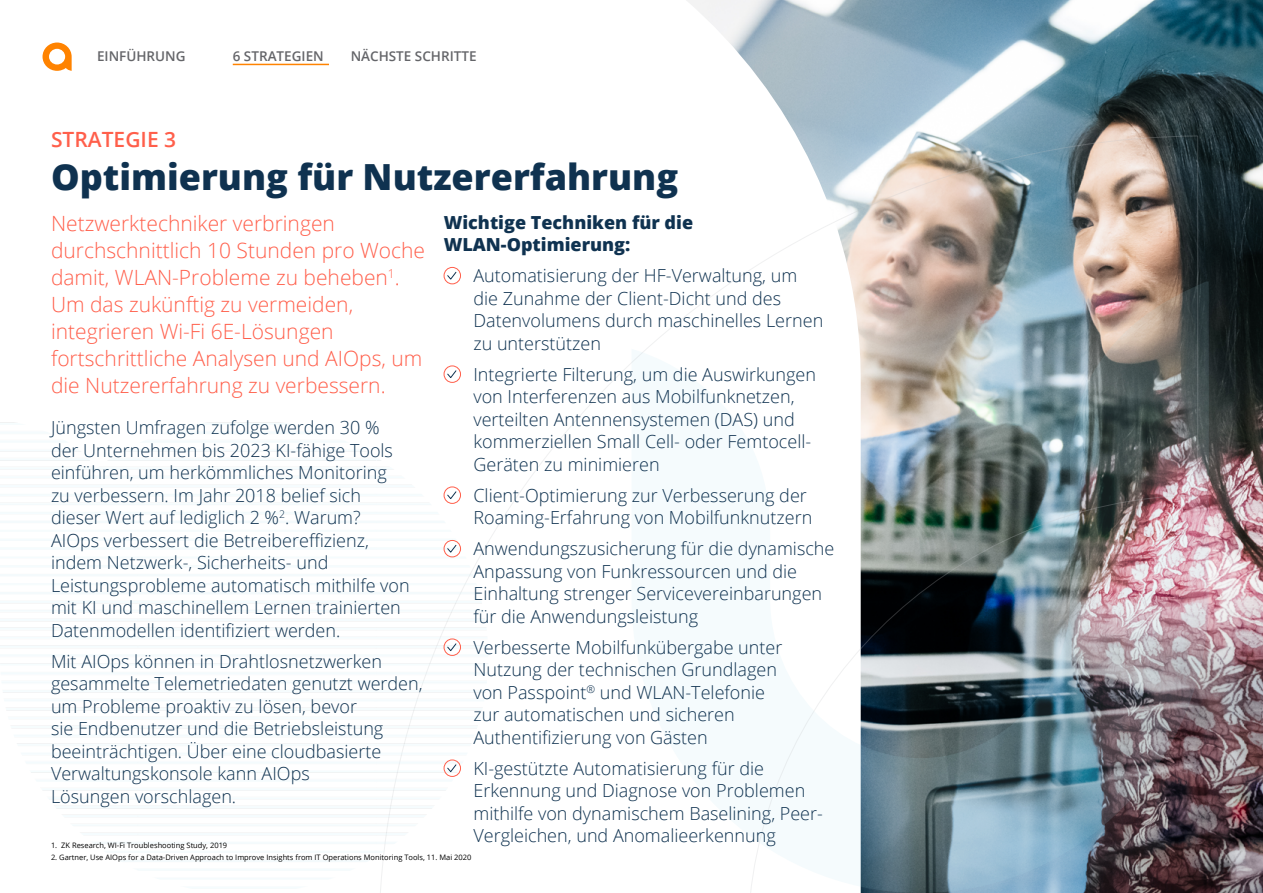
<style>
.page{position:relative;width:1263px;height:893px;background:#fff}
.page>*{position:absolute;margin:0;border:0;box-sizing:border-box;transform-origin:0 0}
.t1{font:800 36px "Open Sans";color:#0f3250}
.t2{font:300 21px/27px "Open Sans";color:#ff5f4b}
.t3{font:600 21px "Open Sans";color:#ff5f4b}
.t4{font:300 18px/22.5px "Open Sans";color:#0f3250}
.t5{font:800 18px/22.5px "Open Sans";color:#0f3250}
.t6{font:600 13.5px "Open Sans";color:#646569}
.t7{font:7.5px "Open Sans";color:#000}
</style>
<div class="page">
<img style="left:687px;top:0;width:576px;height:893px">
<img style="left:443px;top:135px;width:755px;height:758px">
<img style="left:0;top:420px;width:488px;height:473px">
<div style="left:444px;top:267px;width:17px;height:17px;border:1px solid #ff5f4b;border-radius:50%"></div>
<svg style="left:447px;top:271px;width:10px;height:9px"></svg>
<div style="left:444px;top:366px;width:17px;height:17px;border:1px solid #ff5f4b;border-radius:50%"></div>
<svg style="left:447px;top:370px;width:10px;height:9px"></svg>
<div style="left:444px;top:487px;width:17px;height:17px;border:1px solid #ff5f4b;border-radius:50%"></div>
<svg style="left:447px;top:491px;width:10px;height:9px"></svg>
<div style="left:444px;top:540px;width:17px;height:17px;border:1px solid #ff5f4b;border-radius:50%"></div>
<svg style="left:447px;top:544px;width:10px;height:9px"></svg>
<div style="left:444px;top:639px;width:17px;height:17px;border:1px solid #ff5f4b;border-radius:50%"></div>
<svg style="left:447px;top:643px;width:10px;height:9px"></svg>
<div style="left:444px;top:760px;width:17px;height:17px;border:1px solid #ff5f4b;border-radius:50%"></div>
<svg style="left:447px;top:764px;width:10px;height:9px"></svg>
<svg style="left:43px;top:43px;width:29px;height:28px"></svg>
<hr style="left:233px;top:64px;width:96px;height:1px;background:#ff8300">
<p class="t6" style="left:97px;top:47px;width:90px">EINFÜHRUNG</p>
<p class="t6" style="left:233px;top:47px;width:93px">6 STRATEGIEN</p>
<p class="t6" style="left:351px;top:47px;width:127px">NÄCHSTE SCHRITTE</p>
<p class="t3" style="left:51px;top:125px;width:127px">STRATEGIE 3</p>
<h1 class="t1" style="left:51px;top:150px;width:629px">Optimierung für Nutzererfahrung</h1>
<p class="t2" style="left:51px;top:209px;width:376px">Netzwerktechniker verbringen durchschnittlich 10 Stunden pro Woche damit, WLAN-Probleme zu beheben<sup>1</sup>.<br>Um das zukünftig zu vermeiden, integrieren Wi-Fi 6E-Lösungen fortschrittliche Analysen und AIOps, um die Nutzererfahrung zu verbessern.</p>
<p class="t4" style="left:51px;top:416px;width:360px">Jüngsten Umfragen zufolge werden 30 % der Unternehmen bis 2023 KI-fähige Tools einführen, um herkömmliches Monitoring zu verbessern. Im Jahr 2018 belief sich dieser Wert auf lediglich 2 %<sup>2</sup>. Warum?<br>AIOps verbessert die Betreibereffizienz, indem Netzwerk-, Sicherheits- und Leistungsprobleme automatisch mithilfe von mit KI und maschinellem Lernen trainierten Datenmodellen identifiziert werden.</p>
<p class="t4" style="left:51px;top:650px;width:373px">Mit AIOps können in Drahtlosnetzwerken gesammelte Telemetriedaten genutzt werden, um Probleme proaktiv zu lösen, bevor<br>sie Endbenutzer und die Betriebsleistung beeinträchtigen. Über eine cloudbasierte Verwaltungskonsole kann AIOps<br>Lösungen vorschlagen.</p>
<p class="t5" style="left:444px;top:210px;width:251px">Wichtige Techniken für die<br>WLAN-Optimierung:</p>
<p class="t4" style="left:473px;top:264px;width:351px">Automatisierung der HF-Verwaltung, um die Zunahme der Client-Dicht und des Datenvolumens durch maschinelles Lernen zu unterstützen</p>
<p class="t4" style="left:473px;top:362px;width:344px">Integrierte Filterung, um die Auswirkungen von Interferenzen aus Mobilfunknetzen, verteilten Antennensystemen (DAS) und kommerziellen Small Cell- oder Femtocell-Geräten zu minimieren</p>
<p class="t4" style="left:473px;top:483px;width:340px">Client-Optimierung zur Verbesserung der<br>Roaming-Erfahrung von Mobilfunknutzern</p>
<p class="t4" style="left:473px;top:537px;width:363px">Anwendungszusicherung für die dynamische Anpassung von Funkressourcen und die Einhaltung strenger Servicevereinbarungen für die Anwendungsleistung</p>
<p class="t4" style="left:473px;top:635px;width:310px">Verbesserte Mobilfunkübergabe unter Nutzung der technischen Grundlagen von Passpoint<sup>®</sup> und WLAN-Telefonie zur automatischen und sicheren Authentifizierung von Gästen</p>
<p class="t4" style="left:473px;top:756px;width:351px">KI-gestützte Automatisierung für die Erkennung und Diagnose von Problemen mithilfe von dynamischem Baselining, Peer-Vergleichen, und Anomalieerkennung</p>
<p class="t7" style="left:51px;top:840px;width:178px">1. ZK Research, WI-Fi Troubleshooting Study, 2019</p>
<p class="t7" style="left:51px;top:852px;width:422px">2. Gartner, Use AIOps for a Data-Driven Approach to Improve Insights from IT Operations Monitoring Tools, 11. Mai 2020</p>
</div>
